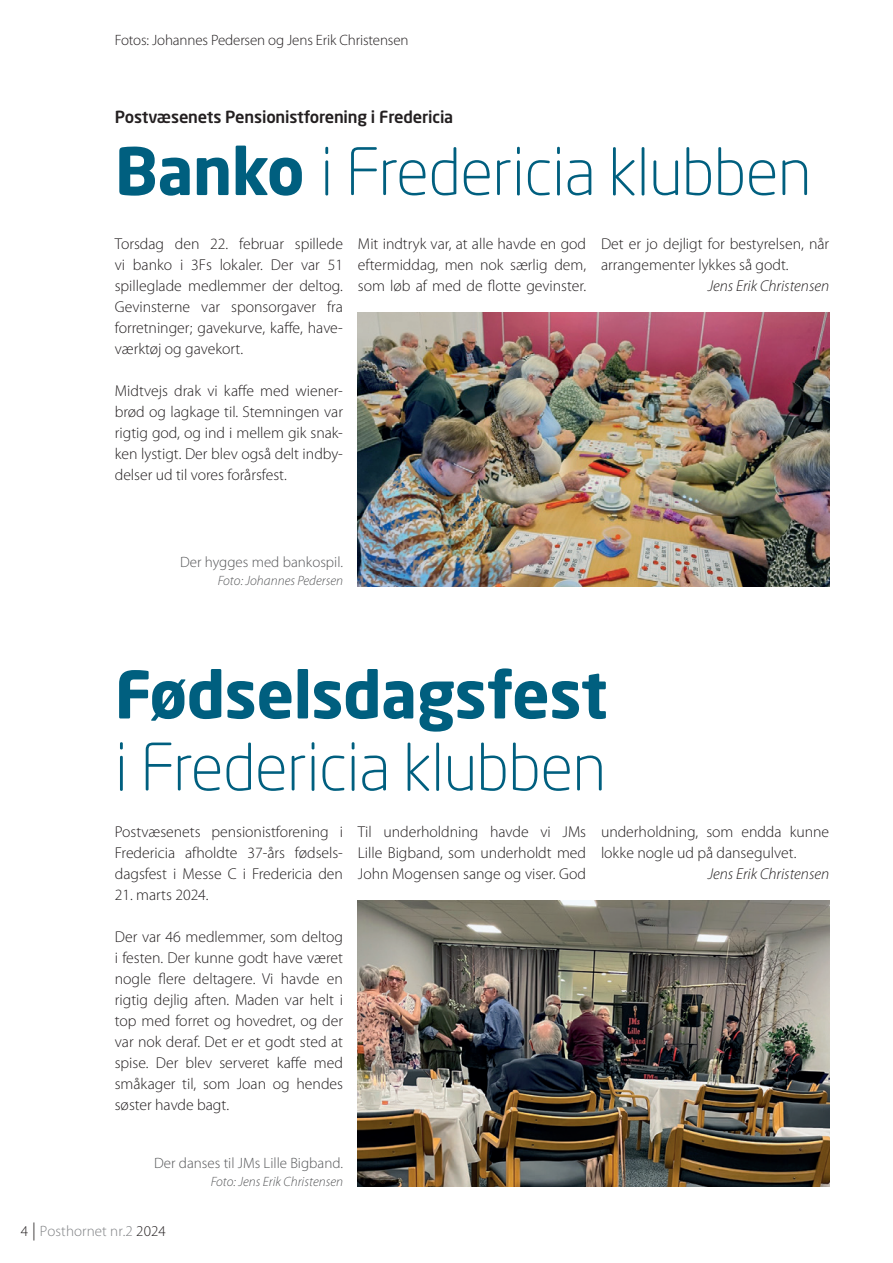
<style>
.page{position:relative;width:893px;height:1263px;background:#fff}
.page>*{position:absolute;margin:0;border:0;box-sizing:border-box;transform-origin:0 0}
.Overskrift{font:300 64.5px "Neo Sans Pro";letter-spacing:-.01em;color:#005f7f}
.Overskrift-2{font:700 64.5px "Neo Sans Pro";letter-spacing:-.01em;color:#005f7f}
.Mellem_ny{font:500 16.5px "Neo Sans Pro";letter-spacing:-.01em;color:#231f20}
.Brød_ny{font:300 15.75px/21px "Myriad Pro";color:#231f20;text-align:justify}
.Brød_ny-2{font:italic 300 15.75px "Myriad Pro";color:#231f20}
.Billedetekst_ny{font:300 15px "Myriad Pro";color:#57585a}
.Byline_Fotograf{font:300 15px "Myriad Pro";letter-spacing:-.01em;color:#231f20}
.t1{font:300 15px "Myriad Pro";letter-spacing:.005em;color:#808285}
.Billedetekst_ny-2{font:italic 300 13.5px "Myriad Pro";color:#57585a}
.s1{font-weight:700}
.s2{color:#231f20}
.s3{font-size:18px;color:#231f20}
</style>
<div class="page">
<img style="left:358px;top:312px;width:471px;height:274px">
<img style="left:358px;top:900px;width:471px;height:286px">
<p class="Byline_Fotograf" style="left:115px;top:32px;width:295px">Fotos: Johannes Pedersen og Jens Erik Christensen</p>
<p class="Mellem_ny" style="left:115px;top:107px;width:340px">Postvæsenets Pensionistforening i Fredericia</p>
<p class="Overskrift" style="left:115px;top:133px;width:698px"><span class="s1">Banko</span> i Fredericia klubben</p>
<p class="Brød_ny" style="left:115px;top:234px;width:230px">Torsdag den 22. februar spillede vi banko i 3Fs lokaler. Der var 51 spilleglade medlemmer der deltog.<br>Gevinsterne var sponsorgaver fra forretninger; gavekurve, kaffe, have&shy;værktøj og gavekort.</p>
<p class="Brød_ny" style="left:115px;top:381px;width:230px">Midtvejs drak vi kaffe med wiener&shy;brød og lagkage til. Stemningen var rigtig god, og ind i mellem gik snak&shy;ken lystigt. Der blev også delt indby&shy;delser ud til vores forårsfest.</p>
<p class="Brød_ny" style="left:358px;top:234px;width:230px">Mit indtryk var, at alle havde en god eftermiddag, men nok særlig dem, som løb af med de flotte gevinster.</p>
<p class="Brød_ny" style="left:601px;top:234px;width:230px">Det er jo dejligt for bestyrelsen, når arrangementer lykkes så godt.</p>
<p class="Brød_ny-2" style="left:708px;top:277px;width:123px">Jens Erik Christensen</p>
<p class="Billedetekst_ny" style="left:180px;top:554px;width:164px">Der hygges med bankospil.</p>
<p class="Billedetekst_ny-2" style="left:218px;top:573px;width:127px">Foto: Johannes Pedersen</p>
<p class="Overskrift-2" style="left:115px;top:653px;width:495px">Fødselsdagsfest</p>
<p class="Overskrift" style="left:115px;top:728px;width:493px">i Fredericia klubben</p>
<p class="Brød_ny" style="left:115px;top:822px;width:230px">Postvæsenets pensionistforening i Fredericia afholdte 37-års fødsels&shy;dagsfest i Messe C i Fredericia den</p>
<p class="Brød_ny" style="left:115px;top:885px;width:95px">21. marts 2024.</p>
<p class="Brød_ny" style="left:115px;top:927px;width:230px">Der var 46 medlemmer, som deltog i festen. Der kunne godt have været nogle flere deltagere. Vi havde en rigtig dejlig aften. Maden var helt i top med forret og hovedret, og der var nok deraf. Det er et godt sted at spise. Der blev serveret kaffe med småkager til, som Joan og hendes søster havde bagt.</p>
<p class="Brød_ny" style="left:358px;top:822px;width:230px">Til underholdning havde vi JMs Lille Bigband, som underholdt med John Mogensen sange og viser. God</p>
<p class="Brød_ny" style="left:601px;top:822px;width:230px">underholdning, som endda kunne lokke nogle ud på dansegulvet.</p>
<p class="Brød_ny-2" style="left:708px;top:865px;width:123px">Jens Erik Christensen</p>
<p class="Billedetekst_ny" style="left:154px;top:1155px;width:190px">Der danses til JMs Lille Bigband.</p>
<p class="Billedetekst_ny-2" style="left:211px;top:1175px;width:134px">Foto: Jens Erik Christensen</p>
<p class="t1" style="left:21px;top:1223px;width:146px"><span class="s2">4</span> <span class="s3">|</span> Posthornet nr.2 <span class="s2">2024</span></p>
</div>
